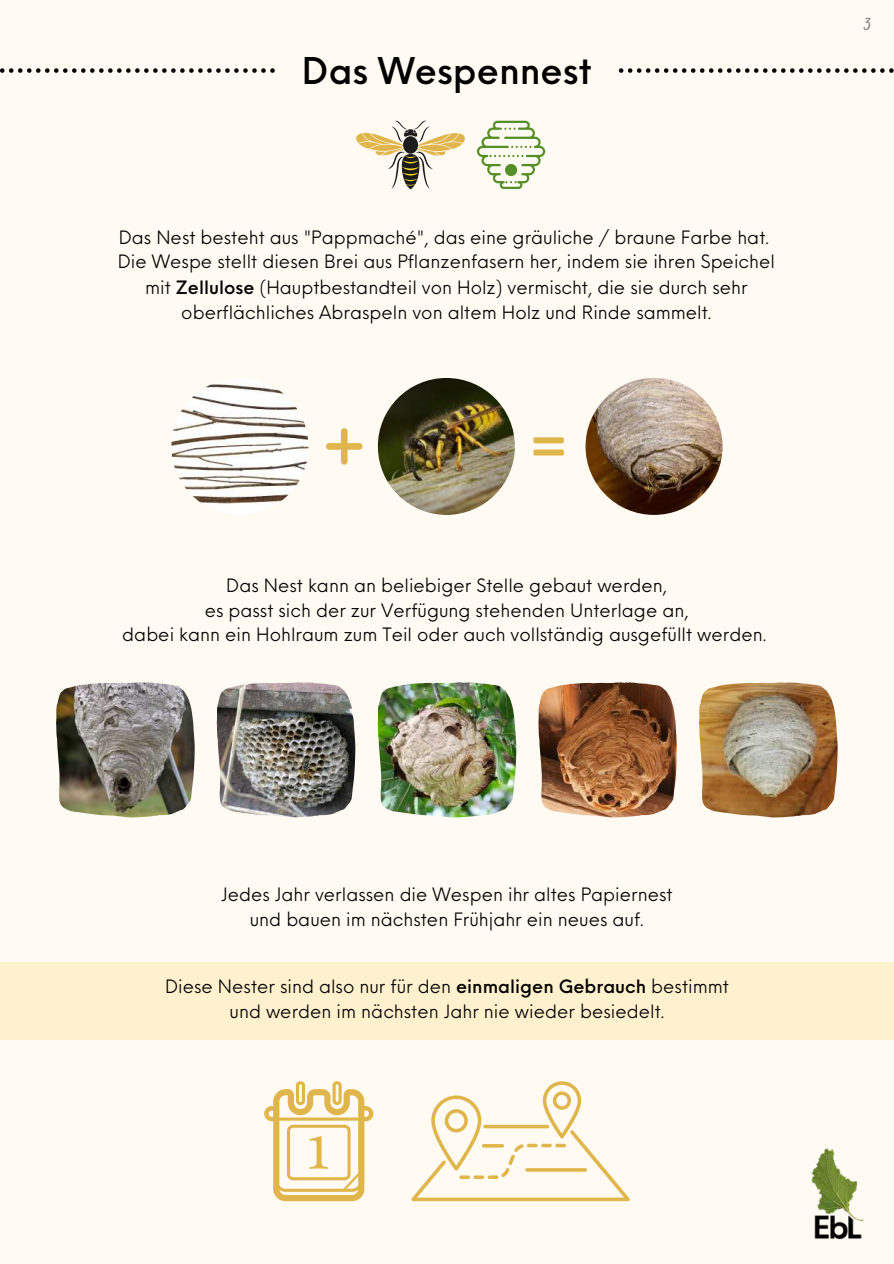
<style>
.page{position:relative;width:894px;height:1264px;background:#fff}
.page>*{position:absolute;margin:0;border:0;box-sizing:border-box;transform-origin:0 0}
.t1{font:500 36px "Neue Einstellung";color:#000}
.t2{font:18px/24.8px "Neue Einstellung";color:#000;text-align:center}
.t3{font:700 18px "Bakerie Smooth";color:#8b8585}
.s1{font-weight:500}
</style>
<div class="page">
<div style="left:0;top:0;width:893px;height:1263px;background:#fffbf2"></div>
<svg style="left:0;top:68px;width:275px;height:5px"></svg>
<svg style="left:356px;top:121px;width:109px;height:68px"></svg>
<svg style="left:477px;top:121px;width:68px;height:68px"></svg>
<svg style="left:618px;top:68px;width:275px;height:5px"></svg>
<img style="left:171px;top:378px;width:137px;height:137px;border-radius:50%">
<img style="left:378px;top:378px;width:136px;height:137px;border-radius:50%">
<img style="left:585px;top:378px;width:137px;height:137px;border-radius:50%">
<img style="left:56px;top:682px;width:138px;height:135px">
<img style="left:217px;top:682px;width:138px;height:135px">
<img style="left:377px;top:682px;width:139px;height:135px">
<img style="left:538px;top:682px;width:138px;height:135px">
<img style="left:699px;top:682px;width:138px;height:135px">
<svg style="left:264px;top:1081px;width:109px;height:120px"></svg>
<svg style="left:411px;top:1081px;width:218px;height:120px"></svg>
<svg style="left:326px;top:428px;width:36px;height:36px"></svg>
<div style="left:533px;top:437px;width:30px;height:6px;background:#e0b64c;border-radius:2px"></div>
<div style="left:533px;top:449px;width:30px;height:6px;background:#e0b64c;border-radius:2px"></div>
<div style="left:0;top:961px;width:893px;height:78px;background:#fff1cd"></div>
<img style="left:811px;top:1148px;width:53px;height:92px">
<h1 class="t1" style="left:302px;top:39px;width:291px">Das Wespennest</h1>
<p class="t2" style="left:118px;top:222px;width:658px;line-height:25.2px">Das Nest besteht aus "Pappmaché", das eine gräuliche / braune Farbe hat.<br>Die Wespe stellt diesen Brei aus Pflanzenfasern her, indem sie ihren Speichel mit <span class="s1">Zellulose</span> (Hauptbestandteil von Holz) vermischt, die sie durch sehr oberflächliches Abraspeln von altem Holz und Rinde sammelt.</p>
<p class="t3" style="left:863px;top:13px;width:9px">3</p>
<p class="t2" style="left:122px;top:571px;width:645px">Das Nest kann an beliebiger Stelle gebaut werden,<br>es passt sich der zur Verfügung stehenden Unterlage an,<br>dabei kann ein Hohlraum zum Teil oder auch vollständig ausgefüllt werden.</p>
<p class="t2" style="left:221px;top:880px;width:453px">Jedes Jahr verlassen die Wespen ihr altes Papiernest und bauen im nächsten Frühjahr ein neues auf.</p>
<p class="t2" style="left:165px;top:972px;width:565px">Diese Nester sind also nur für den <span class="s1">einmaligen Gebrauch</span> bestimmt und werden im nächsten Jahr nie wieder besiedelt.</p>
</div>
